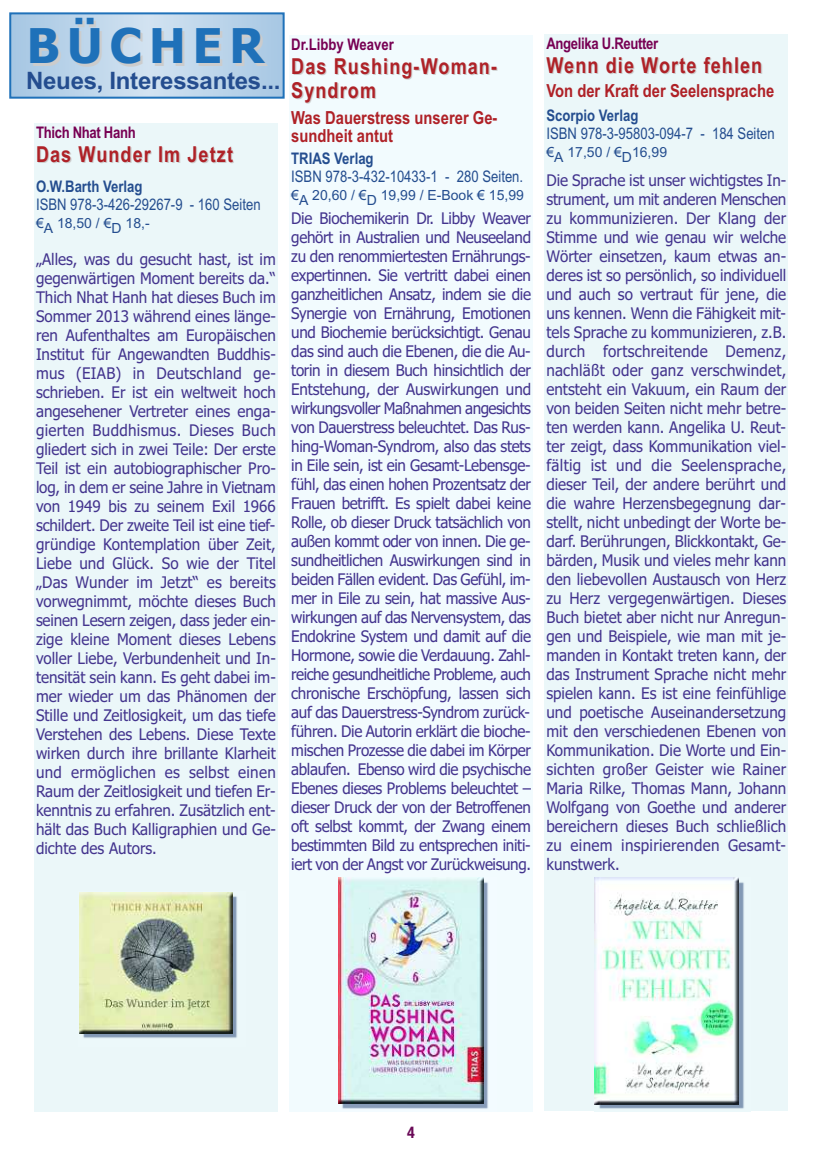
<style>
.page{position:relative;width:828px;height:1168px;background:#fff}
.page>*{position:absolute;margin:0;border:0;box-sizing:border-box;transform-origin:0 0}
.t1{font:700 48px "Tahoma";letter-spacing:.15em;color:#1f71b9}
.t2{font:700 24px "Arial";letter-spacing:-.01em;color:#244d8f}
.t3{font:700 22px/24px "Arial Narrow";letter-spacing:.05em;color:#af2127}
.t4{font:700 18px/18px "Arial Narrow";color:#af2127}
.t5{font:16px/19px "Tahoma";color:#43348e;text-align:justify;scale:.95 1}
.t6{font:16px "Arial Narrow";color:#244d8f}
.t7{font:700 16px "Arial Narrow";color:#244d8f}
.t8{font:700 16px "Arial Narrow";letter-spacing:-.02em;color:#770053}
.t9{font:700 16px "Arial Narrow";color:#770053}
.t10{font:700 condensed 16px "Helvetica Neue LT";color:#6a0a57}
.t11{font:14px "Arial";color:#244d8f}
</style>
<div class="page">
<svg style="left:12px;top:15px;width:270px;height:81px;background:#bcd4ea"></svg>
<div style="left:9px;top:12px;width:276px;height:87px;border:2px solid #1f71b9"></div>
<div style="left:34px;top:124px;width:244px;height:988px;background:#ebf7f9"></div>
<img style="left:83px;top:892px;width:154px;height:146px">
<img style="left:79px;top:892px;width:153px;height:142px">
<div style="left:289px;top:35px;width:244px;height:1077px;background:#f2fbfe"></div>
<img style="left:342px;top:882px;width:146px;height:227px">
<img style="left:338px;top:877px;width:146px;height:227px">
<div style="left:544px;top:34px;width:244px;height:1077px;background:#ebf7f9"></div>
<img style="left:594px;top:878px;width:156px;height:234px">
<img style="left:594px;top:877px;width:144px;height:227px">
<h1 class="t1" style="left:27px;top:19px;width:239px">BÜCHER</h1>
<h2 class="t2" style="left:26px;top:67px;width:256px">Neues, Interessantes...</h2>
<p class="t8" style="left:36px;top:123px;width:101px">Thich Nhat Hanh</p>
<h3 class="t3" style="left:36px;top:143px;width:198px">Das Wunder Im Jetzt</h3>
<p class="t7" style="left:36px;top:177px;width:108px">O.W.Barth Verlag</p>
<p class="t6" style="left:36px;top:195px;width:226px">ISBN 978-3-426-29267-9 - 160 Seiten</p>
<p class="t11" style="left:36px;top:215px;width:115px">€A 18,50 / €D 18,-</p>
<p class="t5" style="left:36px;top:250px;width:254px">„Alles, was du gesucht hast, ist im gegenwärtigen Moment bereits da.“ Thich Nhat Hanh hat dieses Buch im Sommer 2013 während eines länge&shy;ren Aufenthaltes am Europäischen Institut für Angewandten Buddhis&shy;mus (EIAB) in Deutschland ge&shy;schrieben. Er ist ein weltweit hoch angesehener Vertreter eines enga&shy;gierten Buddhismus. Dieses Buch gliedert sich in zwei Teile: Der erste Teil ist ein autobiographischer Pro&shy;log, in dem er seine Jahre in Vietnam von 1949 bis zu seinem Exil 1966 schildert. Der zweite Teil ist eine tief&shy;gründige Kontemplation über Zeit, Liebe und Glück. So wie der Titel „Das Wunder im Jetzt“ es bereits vorwegnimmt, möchte dieses Buch seinen Lesern zeigen, dass jeder ein&shy;zige kleine Moment dieses Lebens voller Liebe, Verbundenheit und In&shy;tensität sein kann. Es geht dabei im&shy;mer wieder um das Phänomen der Stille und Zeitlosigkeit, um das tiefe Verstehen des Lebens. Diese Texte wirken durch ihre brillante Klarheit und ermöglichen es selbst einen Raum der Zeitlosigkeit und tiefen Er&shy;kenntnis zu erfahren. Zusätzlich ent&shy;hält das Buch Kalligraphien und Ge&shy;dichte des Autors.</p>
<p class="t9" style="left:291px;top:35px;width:104px">Dr.Libby Weaver</p>
<h3 class="t3" style="left:291px;top:54px;width:207px">Das Rushing-Woman-<br>Syndrom</h3>
<p class="t4" style="left:291px;top:109px;width:208px">Was Dauerstress unserer Ge&shy;sundheit antut</p>
<p class="t7" style="left:291px;top:149px;width:84px">TRIAS Verlag</p>
<p class="t6" style="left:291px;top:167px;width:233px">ISBN 978-3-432-10433-1 - 280 Seiten.</p>
<p class="t11" style="left:291px;top:187px;width:234px">€A 20,60 / €D 19,99 / E-Book € 15,99</p>
<p class="t5" style="left:291px;top:209px;width:254px">Die Biochemikerin Dr. Libby Weaver gehört in Australien und Neuseeland zu den renommiertesten Ernährungs&shy;expertinnen. Sie vertritt dabei einen ganzheitlichen Ansatz, indem sie die Synergie von Ernährung, Emotionen und Biochemie berücksichtigt. Genau das sind auch die Ebenen, die die Au&shy;torin in diesem Buch hinsichtlich der Entstehung, der Auswirkungen und wirkungsvoller Maßnahmen angesichts von Dauerstress beleuchtet. Das Rus&shy;hing-Woman-Syndrom, also das stets in Eile sein, ist ein Gesamt-Lebensge&shy;fühl, das einen hohen Prozentsatz der Frauen betrifft. Es spielt dabei keine Rolle, ob dieser Druck tatsächlich von außen kommt oder von innen. Die ge&shy;sundheitlichen Auswirkungen sind in beiden Fällen evident. Das Gefühl, im&shy;mer in Eile zu sein, hat massive Aus&shy;wirkungen auf das Nervensystem, das Endokrine System und damit auf die Hormone, sowie die Verdauung. Zahl&shy;reiche gesundheitliche Probleme, auch chronische Erschöpfung, lassen sich auf das Dauerstress-Syndrom zurück&shy;führen. Die Autorin erklärt die bioche&shy;mischen Prozesse die dabei im Körper ablaufen. Ebenso wird die psychische Ebenes dieses Problems beleuchtet – dieser Druck der von der Betroffenen oft selbst kommt, der Zwang einem bestimmten Bild zu entsprechen initi&shy;iert von der Angst vor Zurückweisung.</p>
<p class="t8" style="left:546px;top:34px;width:113px">Angelika U.Reutter</p>
<h3 class="t3" style="left:546px;top:53px;width:217px">Wenn die Worte fehlen</h3>
<p class="t4" style="left:546px;top:82px;width:229px">Von der Kraft der Seelensprache</p>
<p class="t7" style="left:546px;top:106px;width:93px">Scorpio Verlag</p>
<p class="t6" style="left:546px;top:124px;width:230px">ISBN 978-3-95803-094-7 - 184 Seiten</p>
<p class="t11" style="left:546px;top:144px;width:122px">€A 17,50 / €D16,99</p>
<p class="t5" style="left:546px;top:171px;width:254px">Die Sprache ist unser wichtigstes In&shy;strument, um mit anderen Menschen zu kommunizieren. Der Klang der Stimme und wie genau wir welche Wörter einsetzen, kaum etwas an&shy;deres ist so persönlich, so individuell und auch so vertraut für jene, die uns kennen. Wenn die Fähigkeit mit&shy;tels Sprache zu kommunizieren, z.B. durch fortschreitende Demenz, nachläßt oder ganz verschwindet, entsteht ein Vakuum, ein Raum der von beiden Seiten nicht mehr betre&shy;ten werden kann. Angelika U. Reut&shy;ter zeigt, dass Kommunikation viel&shy;fältig ist und die Seelensprache, dieser Teil, der andere berührt und die wahre Herzensbegegnung dar&shy;stellt, nicht unbedingt der Worte be&shy;darf. Berührungen, Blickkontakt, Ge&shy;bärden, Musik und vieles mehr kann den liebevollen Austausch von Herz zu Herz vergegenwärtigen. Dieses Buch bietet aber nicht nur Anregun&shy;gen und Beispiele, wie man mit je&shy;manden in Kontakt treten kann, der das Instrument Sprache nicht mehr spielen kann. Es ist eine feinfühlige und poetische Auseinandersetzung mit den verschiedenen Ebenen von Kommunikation. Die Worte und Ein&shy;sichten großer Geister wie Rainer Maria Rilke, Thomas Mann, Johann Wolfgang von Goethe und anderer bereichern dieses Buch schließlich zu einem inspirierenden Gesamt&shy;kunstwerk.</p>
<p class="t10" style="left:407px;top:1123px;width:9px">4</p>
</div>
